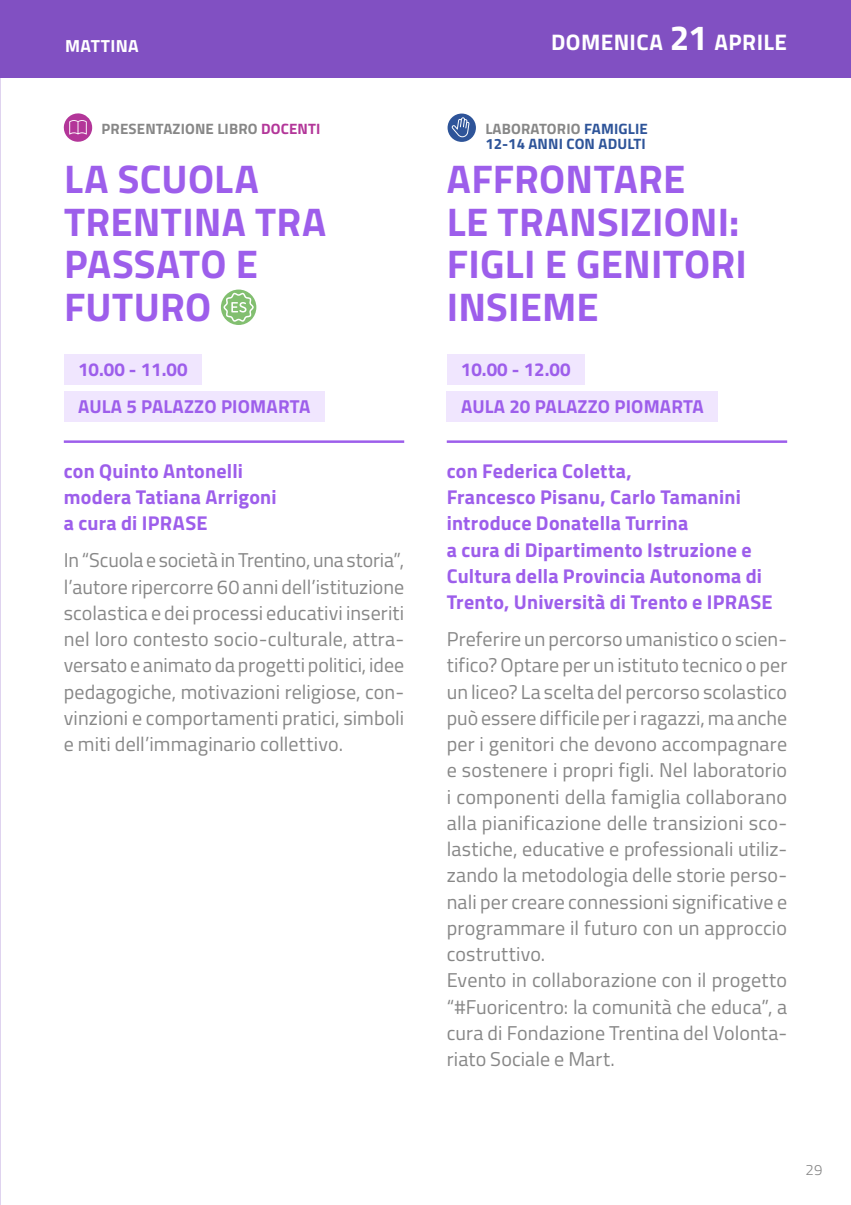
<style>
.page{position:relative;width:851px;height:1205px;background:#fff}
.page>*{position:absolute;margin:0;border:0;box-sizing:border-box;transform-origin:0 0}
.t1{font:700 40px/42.5px "Titillium";letter-spacing:.005em;color:#9d5eeb}
.t2{font:700 22.5px "Titillium";letter-spacing:.02em;color:#fff}
.t3{font:20px/26.2px "Titillium";letter-spacing:.005em;color:#878787;text-align:justify}
.t4{font:700 20px/26.2px "Titillium";letter-spacing:.015em;color:#9d5eeb}
.t5{font:700 18.75px/36.2px "Titillium";letter-spacing:.01em;color:#9d5eeb}
.t6{font:700 17.5px "Titillium";letter-spacing:.02em;color:#fff}
.t7{font:700 15px/15px "Titillium";letter-spacing:.01em;color:#2e5499}
.t8{font:700 15px "Titillium";letter-spacing:.01em;color:#878787}
.t9{font:300 15px "Titillium";color:#878787}
.s1{color:#b33699}
.s2{font-size:35px}
.s3{color:#878787}
</style>
<div class="page">
<div style="left:64px;top:354px;width:138px;height:31px;background:#f0e6fe"></div>
<div style="left:64px;top:391px;width:260px;height:31px;background:#f0e6fe"></div>
<hr style="left:64px;top:440px;width:340px;height:3px;background:#9d5eeb">
<svg style="left:63px;top:113px;width:30px;height:29px"></svg>
<div style="left:221px;top:289px;width:35px;height:36px;background:#82bf70;border-radius:50%"></div>
<svg style="left:223px;top:293px;width:31px;height:29px"></svg>
<div style="left:446px;top:354px;width:138px;height:31px;background:#f0e6fe"></div>
<div style="left:446px;top:391px;width:272px;height:31px;background:#f0e6fe"></div>
<hr style="left:446px;top:440px;width:341px;height:3px;background:#9d5eeb">
<div style="left:447px;top:114px;width:29px;height:28px;background:#2e5499;border-radius:50%"></div>
<svg style="left:451px;top:117px;width:18px;height:20px"></svg>
<div style="left:0;top:0;width:850px;height:78px;background:#8150c2"></div>
<img style="left:0;top:0;width:1px;height:742px">
<p class="t6" style="left:65px;top:33px;width:75px">MATTINA</p>
<p class="t8" style="left:102px;top:117px;width:220px">PRESENTAZIONE LIBRO <span class="s1">DOCENTI</span></p>
<h1 class="t1" style="left:64px;top:156px;width:264px">LA SCUOLA<br>TRENTINA TRA<br>PASSATO E<br>FUTURO</h1>
<p class="t5" style="left:78px;top:351px;width:234px">10.00 - 11.00<br>AULA 5 PALAZZO PIOMARTA</p>
<p class="t4" style="left:64px;top:457px;width:214px">con Quinto Antonelli modera Tatiana Arrigoni a cura di IPRASE</p>
<p class="t3" style="left:64px;top:546px;width:342px">In “Scuola e società in Trentino, una storia”, l’autore ripercorre 60 anni dell’istituzione scolastica e dei processi educativi inseriti nel loro contesto socio-culturale, attra&shy;versato e animato da progetti politici, idee pedagogiche, motivazioni religiose, con&shy;vinzioni e comportamenti pratici, simboli e miti dell’immaginario collettivo.</p>
<p class="t2" style="left:551px;top:25px;width:237px">DOMENICA <span class="s2">21</span> APRILE</p>
<p class="t7" style="left:485px;top:120px;width:164px"><span class="s3">LABORATORIO</span> FAMIGLIE<br>12-14 ANNI CON ADULTI</p>
<h1 class="t1" style="left:447px;top:156px;width:301px">AFFRONTARE<br>LE TRANSIZIONI:<br>FIGLI E GENITORI<br>INSIEME</h1>
<p class="t5" style="left:461px;top:351px;width:244px">10.00 - 12.00<br>AULA 20 PALAZZO PIOMARTA</p>
<p class="t4" style="left:446px;top:457px;width:327px">con Federica Coletta,<br>Francesco Pisanu, Carlo Tamanini introduce Donatella Turrina<br>a cura di Dipartimento Istruzione e<br>Cultura della Provincia Autonoma di<br>Trento, Università di Trento e IPRASE</p>
<p class="t3" style="left:446px;top:625px;width:342px;text-align:left">Preferire un percorso umanistico o scien&shy;tifico? Optare per un istituto tecnico o per un liceo? La scelta del percorso scolastico può essere difficile per i ragazzi, ma anche per i genitori che devono accompagnare e sostenere i propri figli. Nel laboratorio i componenti della famiglia collaborano alla pianificazione delle transizioni sco&shy;lastiche, educative e professionali utiliz&shy;zando la metodologia delle storie perso&shy;nali per creare connessioni significative e programmare il futuro con un approccio costruttivo.<br>Evento in collaborazione con il progetto “#Fuoricentro: la comunità che educa”, a cura di Fondazione Trentina del Volonta&shy;riato Sociale e Mart.</p>
<p class="t9" style="left:805px;top:1159px;width:19px">29</p>
</div>
